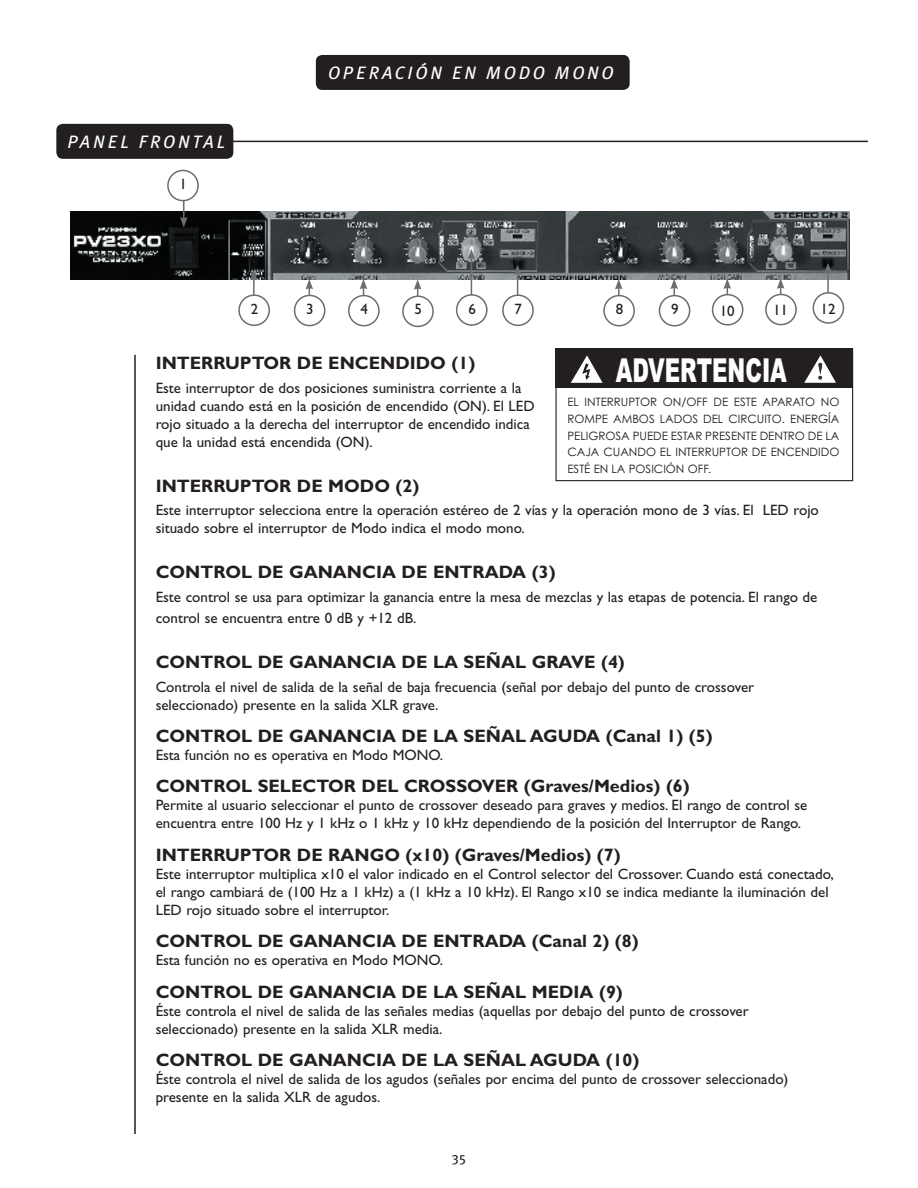
<style>
.page{position:relative;width:918px;height:1188px;background:#fff}
.page>*{position:absolute;margin:0;border:0;box-sizing:border-box;transform-origin:0 0}
.t1{font:900 33px "Arial";color:#fff;scale:.65 1}
.t2{font:700 18px "Gill Sans";color:#231f20}
.t3{font:italic 18px "Meta Plus Book Caps";letter-spacing:.16em;color:#fff}
.t4{font:15px/18px "Gill Sans";color:#231f20}
.t5{font:13.5px "Meta Plus";color:#231f20}
.t6{font:11.55px/16.8px "Century Gothic";color:#231f20;text-align:justify}
</style>
<div class="page">
<hr style="left:193px;top:141px;width:675px;height:1px;background:#231f20">
<div style="left:56px;top:124px;width:177px;height:35px;background:#231f20"></div>
<hr style="left:134px;top:355px;width:2px;height:779px;background:#231f20">
<div style="left:316px;top:55px;width:314px;height:35px;background:#231f20"></div>
<img style="left:70px;top:212px;width:779px;height:67px">
<hr style="left:183px;top:177px;width:2px;height:42px;background:#6c6d70">
<svg style="left:180px;top:217px;width:8px;height:10px"></svg>
<div style="left:168px;top:170px;width:30px;height:31px;background:#fff;border-radius:50%"></div>
<div style="left:167px;top:170px;width:32px;height:31px;border:2px solid #6c6d70;border-radius:50%"></div>
<hr style="left:253px;top:278px;width:2px;height:37px;background:#6c6d70">
<svg style="left:250px;top:270px;width:8px;height:11px"></svg>
<div style="left:239px;top:295px;width:30px;height:30px;background:#fff;border-radius:50%"></div>
<div style="left:238px;top:294px;width:32px;height:32px;border:2px solid #6c6d70;border-radius:50%"></div>
<svg style="left:360px;top:279px;width:7px;height:16px"></svg>
<div style="left:348px;top:295px;width:32px;height:31px;border:2px solid #6c6d70;border-radius:50%"></div>
<svg style="left:414px;top:279px;width:7px;height:17px"></svg>
<div style="left:402px;top:296px;width:32px;height:31px;border:2px solid #6c6d70;border-radius:50%"></div>
<hr style="left:471px;top:257px;width:1px;height:43px;background:#6c6d70">
<svg style="left:468px;top:249px;width:7px;height:10px"></svg>
<div style="left:457px;top:295px;width:30px;height:30px;background:#fff;border-radius:50%"></div>
<div style="left:456px;top:294px;width:32px;height:32px;border:2px solid #6c6d70;border-radius:50%"></div>
<svg style="left:514px;top:265px;width:7px;height:29px"></svg>
<div style="left:502px;top:294px;width:32px;height:32px;border:2px solid #6c6d70;border-radius:50%"></div>
<hr style="left:618px;top:287px;width:2px;height:28px;background:#6c6d70">
<svg style="left:615px;top:279px;width:8px;height:10px"></svg>
<div style="left:604px;top:296px;width:30px;height:30px;background:#fff;border-radius:50%"></div>
<div style="left:603px;top:295px;width:32px;height:31px;border:2px solid #6c6d70;border-radius:50%"></div>
<hr style="left:673px;top:287px;width:2px;height:24px;background:#6c6d70">
<svg style="left:670px;top:279px;width:8px;height:10px"></svg>
<div style="left:659px;top:296px;width:31px;height:30px;background:#fff;border-radius:50%"></div>
<div style="left:659px;top:295px;width:31px;height:32px;border:2px solid #6c6d70;border-radius:50%"></div>
<hr style="left:827px;top:271px;width:2px;height:43px;background:#6c6d70">
<svg style="left:824px;top:263px;width:8px;height:10px"></svg>
<div style="left:813px;top:293px;width:30px;height:30px;background:#fff;border-radius:50%"></div>
<div style="left:813px;top:292px;width:31px;height:32px;border:2px solid #6c6d70;border-radius:50%"></div>
<svg style="left:306px;top:279px;width:7px;height:16px"></svg>
<div style="left:294px;top:295px;width:31px;height:31px;border:2px solid #6c6d70;border-radius:50%"></div>
<svg style="left:723px;top:279px;width:8px;height:16px"></svg>
<div style="left:712px;top:294px;width:31px;height:32px;border:2px solid #6c6d70;border-radius:50%"></div>
<svg style="left:777px;top:278px;width:7px;height:16px"></svg>
<div style="left:765px;top:294px;width:32px;height:31px;border:2px solid #6c6d70;border-radius:50%"></div>
<div style="left:556px;top:349px;width:297px;height:39px;background:#231f20"></div>
<svg style="left:804px;top:355px;width:32px;height:28px"></svg>
<svg style="left:571px;top:355px;width:32px;height:28px"></svg>
<div style="left:555px;top:349px;width:298px;height:132px;border:1px solid #231f20"></div>
<p class="t3" style="left:68px;top:131px;width:159px">PANEL FRONTAL</p>
<p class="t4" style="left:180px;top:175px;width:9px">1</p>
<p class="t3" style="left:328px;top:62px;width:287px">OPERACIÓN EN MODO MONO</p>
<p class="t4" style="left:251px;top:300px;width:9px">2</p>
<p class="t4" style="left:306px;top:300px;width:9px">3</p>
<p class="t4" style="left:360px;top:300px;width:9px">4</p>
<p class="t4" style="left:415px;top:300px;width:9px">5</p>
<p class="t4" style="left:468px;top:300px;width:9px">6</p>
<p class="t4" style="left:515px;top:300px;width:9px">7</p>
<p class="t4" style="left:616px;top:300px;width:9px">8</p>
<p class="t4" style="left:671px;top:300px;width:9px">9</p>
<p class="t4" style="left:720px;top:302px;width:16px">10</p>
<p class="t4" style="left:773px;top:301px;width:16px">11</p>
<p class="t4" style="left:821px;top:300px;width:16px">12</p>
<p class="t2" style="left:156px;top:353px;width:321px">INTERRUPTOR DE ENCENDIDO (1)</p>
<p class="t4" style="left:156px;top:379px;width:381px">Este interruptor de dos posiciones suministra corriente a la unidad cuando está en la posición de encendido (ON). El LED rojo situado a la derecha del interruptor de encendido indica que la unidad está encendida (ON).</p>
<p class="t2" style="left:156px;top:475px;width:265px">INTERRUPTOR DE MODO (2)</p>
<p class="t4" style="left:156px;top:501px;width:665px">Este interruptor selecciona entre la operación estéreo de 2 vías y la operación mono de 3 vías. El LED rojo situado sobre el interruptor de Modo indica el modo mono.</p>
<p class="t2" style="left:156px;top:561px;width:401px">CONTROL DE GANANCIA DE ENTRADA (3)</p>
<p class="t4" style="left:156px;top:586px;width:663px;line-height:21.6px">Este control se usa para optimizar la ganancia entre la mesa de mezclas y las etapas de potencia. El rango de control se encuentra entre 0 dB y +12 dB.</p>
<p class="t2" style="left:156px;top:651px;width:471px">CONTROL DE GANANCIA DE LA SEÑAL GRAVE (4)</p>
<p class="t4" style="left:156px;top:677px;width:600px">Controla el nivel de salida de la señal de baja frecuencia (señal por debajo del punto de crossover seleccionado) presente en la salida XLR grave.</p>
<p class="t2" style="left:156px;top:725px;width:559px">CONTROL DE GANANCIA DE LA SEÑAL AGUDA (Canal 1) (5)</p>
<p class="t4" style="left:156px;top:746px;width:289px">Esta función no es operativa en Modo MONO.</p>
<p class="t2" style="left:156px;top:776px;width:536px">CONTROL SELECTOR DEL CROSSOVER (Graves/Medios) (6)</p>
<p class="t4" style="left:156px;top:796px;width:653px">Permite al usuario seleccionar el punto de crossover deseado para graves y medios. El rango de control se encuentra entre 100 Hz y 1 kHz o 1 kHz y 10 kHz dependiendo de la posición del Interruptor de Rango.</p>
<p class="t2" style="left:156px;top:844px;width:467px">INTERRUPTOR DE RANGO (x10) (Graves/Medios) (7)</p>
<p class="t4" style="left:156px;top:865px;width:680px">Este interruptor multiplica x10 el valor indicado en el Control selector del Crossover. Cuando está conectado, el rango cambiará de (100 Hz a 1 kHz) a (1 kHz a 10 kHz). El Rango x10 se indica mediante la iluminación del<br>LED rojo situado sobre el interruptor.</p>
<p class="t2" style="left:156px;top:930px;width:485px">CONTROL DE GANANCIA DE ENTRADA (Canal 2) (8)</p>
<p class="t4" style="left:156px;top:951px;width:289px">Esta función no es operativa en Modo MONO.</p>
<p class="t2" style="left:156px;top:981px;width:469px">CONTROL DE GANANCIA DE LA SEÑAL MEDIA (9)</p>
<p class="t4" style="left:156px;top:1001px;width:595px">Éste controla el nivel de salida de las señales medias (aquellas por debajo del punto de crossover seleccionado) presente en la salida XLR media.</p>
<p class="t2" style="left:156px;top:1049px;width:485px">CONTROL DE GANANCIA DE LA SEÑAL AGUDA (10)</p>
<p class="t4" style="left:156px;top:1070px;width:634px">Éste controla el nivel de salida de los agudos (señales por encima del punto de crossover seleccionado) presente en la salida XLR de agudos.</p>
<h1 class="t1" style="left:616px;top:352px;width:265px">ADVERTENCIA</h1>
<p class="t6" style="left:567px;top:393px;width:273px">EL INTERRUPTOR ON/OFF DE ESTE APARATO NO ROMPE AMBOS LADOS DEL CIRCUITO. ENERGÍA PELIGROSA PUEDE ESTAR PRESENTE DENTRO DE LA CAJA CUANDO EL INTERRUPTOR DE ENCENDIDO ESTÉ EN LA POSICIÓN OFF.</p>
<p class="t5" style="left:452px;top:1150px;width:16px">35</p>
</div>
